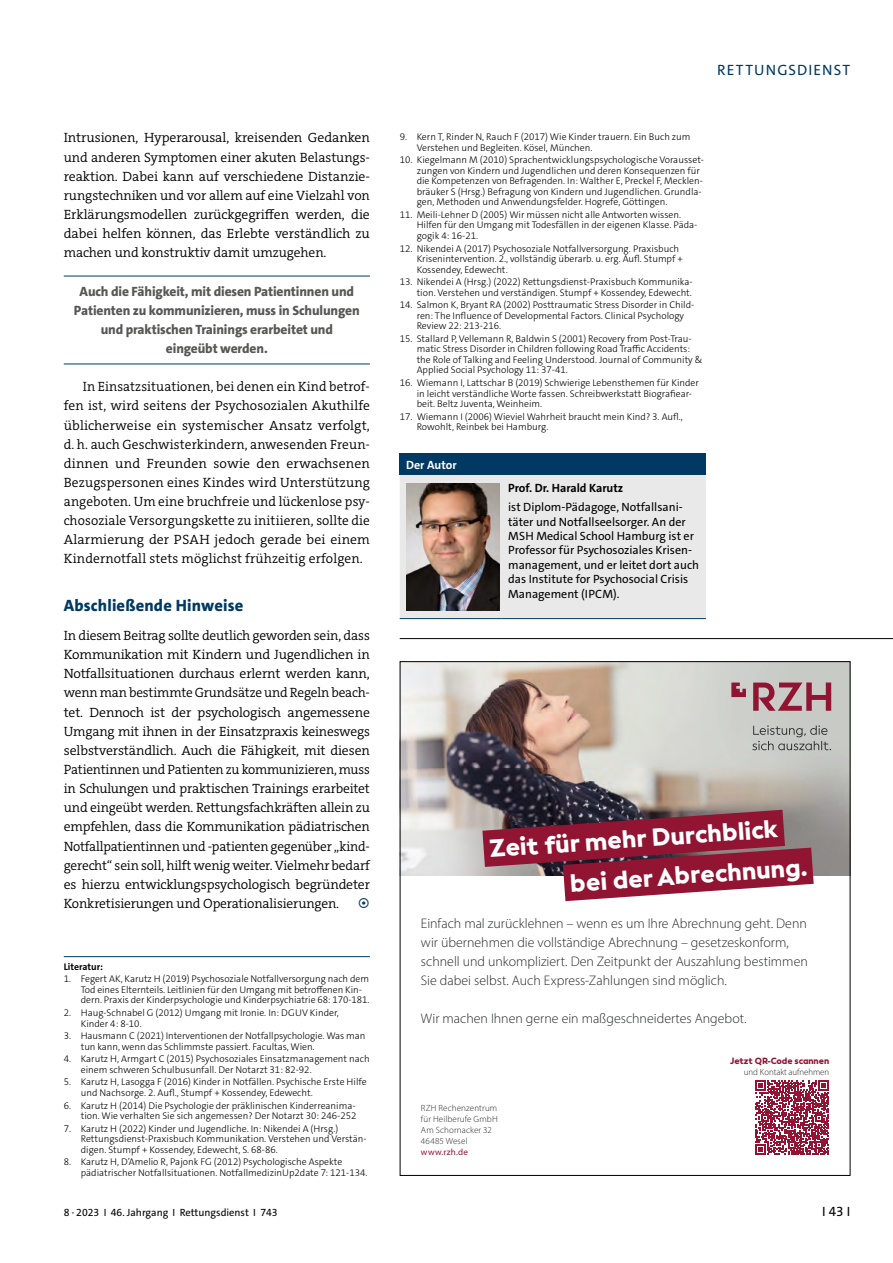
<style>
.page{position:relative;width:893px;height:1263px;background:#fff}
.page>*{position:absolute;margin:0;border:0;box-sizing:border-box;transform-origin:0 0}
.t1{font:900 24.6px/39.8px "Facundo";color:#fff}
.t2{font:800 16.5px "The Sans";letter-spacing:.01em;color:#003a63}
.t3{font:15px "The Sans";letter-spacing:.075em;color:#003a63}
.t4{font:300 13.8px/18.9px "Myriad Pro";color:#262727}
.t5{font:300 13.5px/19.2px "The Serif";letter-spacing:-.005em;color:#000;text-align:justify}
.t6{font:800 13.5px/19.2px "The Sans";letter-spacing:-.01em;color:#575756;text-align:center}
.t7{font:13.5px "The Sans";color:#000}
.t8{font:12px/14.4px "The Sans";color:#000}
.t9{font:700 12px "The Sans";color:#000}
.t10{font:700 12px "The Sans";color:#fff}
.t11{font:10.5px "The Sans";color:#000}
.t12{font:300 9.75px/10.5px "The Sans";color:#000}
.t13{font:700 9.75px "The Sans";color:#000}
.t14{font:300 9px/10.8px "Myriad Pro";letter-spacing:.01em;color:#262727}
.t15{font:900 9px "Facundo";letter-spacing:-.005em;color:#911432}
.t16{font:9px "Myriad Pro";letter-spacing:.035em;color:#911432}
</style>
<div class="page">
<hr style="left:64px;top:276px;width:306px;height:1px;background:#003a63">
<hr style="left:64px;top:364px;width:306px;height:1px;background:#003a63">
<div style="left:400px;top:453px;width:306px;height:22px;background:#003a63"></div>
<div style="left:400px;top:475px;width:306px;height:143px;background:#e9e9e9"></div>
<hr style="left:400px;top:618px;width:102px;height:1px;background:#003a63">
<hr style="left:502px;top:618px;width:204px;height:1px;background:#003a63">
<img style="left:406px;top:484px;width:94px;height:126px">
<hr style="left:64px;top:956px;width:306px;height:1px;background:#003a63">
<hr style="left:400px;top:638px;width:493px;height:1px;background:#000">
<img style="left:402px;top:663px;width:446px;height:213px">
<svg style="left:482px;top:810px;width:332px;height:91px;background:#974458"></svg>
<svg style="left:755px;top:1081px;width:74px;height:74px"></svg>
<svg style="left:731px;top:682px;width:100px;height:29px;background:#b17d87"></svg>
<svg style="left:752px;top:725px;width:79px;height:25px;background:#aeb0ac"></svg>
<p class="t5" style="left:64px;top:128px;width:308px">Intrusionen, Hyperarousal, kreisenden Gedanken und anderen Symptomen einer akuten Belastungs&shy;reaktion. Dabei kann auf verschiedene Distanzie&shy;rungstechniken und vor allem auf eine Vielzahl von Erklärungsmodellen zurückgegriffen werden, die dabei helfen können, das Erlebte verständlich zu machen und konstruktiv damit umzugehen.</p>
<h3 class="t6" style="left:74px;top:281px;width:287px">Auch die Fähigkeit, mit diesen Patientinnen und Patienten zu kommunizieren, muss in Schulungen und praktischen Trainings erarbeitet und eingeübt werden.</h3>
<p class="t5" style="left:64px;top:377px;width:308px;text-indent:19px">In Einsatzsituationen, bei denen ein Kind betrof&shy;fen ist, wird seitens der Psychosozialen Akuthilfe üblicherweise ein systemischer Ansatz verfolgt, d. h. auch Geschwisterkindern, anwesenden Freun&shy;dinnen und Freunden sowie den erwachsenen Bezugspersonen eines Kindes wird Unterstützung angeboten. Um eine bruchfreie und lückenlose psy&shy;chosoziale Versorgungskette zu initiieren, sollte die Alarmierung der PSAH jedoch gerade bei einem Kindernotfall stets möglichst frühzeitig erfolgen.</p>
<h2 class="t2" style="left:64px;top:595px;width:181px">Abschließende Hinweise</h2>
<p class="t5" style="left:64px;top:626px;width:308px">In diesem Beitrag sollte deutlich geworden sein, dass Kommunikation mit Kindern und Jugendlichen in Notfallsituationen durchaus erlernt werden kann, wenn man bestimmte Grundsätze und Regeln beach&shy;tet. Dennoch ist der psychologisch angemessene Umgang mit ihnen in der Einsatzpraxis keineswegs selbstverständlich. Auch die Fähigkeit, mit diesen Patientinnen und Patienten zu kommunizieren, muss in Schulungen und praktischen Trainings erarbeitet und eingeübt werden. Rettungsfachkräften allein zu empfehlen, dass die Kommunikation pädiatrischen Notfallpatientinnen und -patienten gegenüber „kind&shy;gerecht“ sein soll, hilft wenig weiter. Vielmehr bedarf es hierzu entwicklungspsychologisch begründeter Konkretisierungen und Operationalisierungen.</p>
<p class="t13" style="left:64px;top:960px;width:41px">Literatur:</p>
<p class="t12" style="left:81px;top:974px;width:290px;text-indent:-17px">1. Fegert AK, Karutz H (2019) Psychosoziale Notfallversorgung nach dem<br>Tod eines Elternteils. Leitlinien für den Umgang mit betroffenen Kin&shy;dern. Praxis der Kinderpsychologie und Kinderpsychiatrie 68: 170-181.</p>
<p class="t12" style="left:81px;top:1007px;width:260px;text-indent:-17px">2. Haug-Schnabel G (2012) Umgang mit Ironie. In: DGUV Kinder,<br>Kinder 4: 8-10.</p>
<p class="t12" style="left:81px;top:1031px;width:286px;text-indent:-17px">3. Hausmann C (2021) Interventionen der Notfallpsychologie. Was man tun kann, wenn das Schlimmste passiert. Facultas, Wien.</p>
<p class="t12" style="left:81px;top:1054px;width:290px;text-indent:-17px">4. Karutz H, Armgart C (2015) Psychosoziales Einsatzmanagement nach einem schweren Schulbusunfall. Der Notarzt 31: 82-92.</p>
<p class="t12" style="left:81px;top:1077px;width:287px;text-indent:-17px">5. Karutz H, Lasogga F (2016) Kinder in Notfällen. Psychische Erste Hilfe und Nachsorge. 2. Aufl., Stumpf + Kossendey, Edewecht.</p>
<p class="t12" style="left:64px;top:1100px;width:294px;text-align:right">6. Karutz H (2014) Die Psychologie der präklinischen Kinderreanima&shy;tion. Wie verhalten Sie sich angemessen? Der Notarzt 30: 246-252</p>
<p class="t12" style="left:81px;top:1123px;width:288px;text-indent:-17px">7. Karutz H (2022) Kinder und Jugendliche. In: Nikendei A (Hrsg.)<br>Rettungsdienst-Praxisbuch Kommunikation. Verstehen und Verstän&shy;digen. Stumpf + Kossendey, Edewecht, S. 68-86.</p>
<p class="t12" style="left:81px;top:1157px;width:288px;text-indent:-17px">8. Karutz H, D’Amelio R, Pajonk FG (2012) Psychologische Aspekte pädiatrischer Notfallsituationen. NotfallmedizinUp2date 7: 121-134.</p>
<h3 class="t3" style="left:717px;top:60px;width:134px">RETTUNGSDIENST</h3>
<p class="t12" style="left:417px;top:132px;width:275px;text-indent:-17px">9. Kern T, Rinder N, Rauch F (2017) Wie Kinder trauern. Ein Buch zum<br>Verstehen und Begleiten. Kösel, München.</p>
<p class="t12" style="left:417px;top:155px;width:289px;text-indent:-17px">10. Kiegelmann M (2010) Sprachentwicklungspsychologische Vorausset&shy;zungen von Kindern und Jugendlichen und deren Konsequenzen für die Kompetenzen von Befragenden. In: Walther E, Preckel F, Mecklen&shy;bräuker S (Hrsg.) Befragung von Kindern und Jugendlichen. Grundla&shy;gen, Methoden und Anwendungsfelder. Hogrefe, Göttingen.</p>
<p class="t12" style="left:417px;top:209px;width:282px;text-indent:-17px">11. Meili-Lehner D (2005) Wir müssen nicht alle Antworten wissen.<br>Hilfen für den Umgang mit Todesfällen in der eigenen Klasse. Päda&shy;gogik 4: 16-21.</p>
<p class="t12" style="left:417px;top:243px;width:268px;text-indent:-17px">12. Nikendei A (2017) Psychosoziale Notfallversorgung. Praxisbuch<br>Krisenintervention. 2., vollständig überarb. u. erg. Aufl. Stumpf +<br>Kossendey, Edewecht.</p>
<p class="t12" style="left:400px;top:277px;width:294px;text-align:right">13. Nikendei A (Hrsg.) (2022) Rettungsdienst-Praxisbuch Kommunika&shy;tion. Verstehen und verständigen. Stumpf + Kossendey, Edewecht.</p>
<p class="t12" style="left:417px;top:300px;width:279px;text-indent:-17px">14. Salmon K, Bryant RA (2002) Posttraumatic Stress Disorder in Child&shy;ren: The Influence of Developmental Factors. Clinical Psychology<br>Review 22: 213-216.</p>
<p class="t12" style="left:417px;top:333px;width:287px;text-indent:-17px">15. Stallard P, Vellemann R, Baldwin S (2001) Recovery from Post-Trau&shy;matic Stress Disorder in Children following Road Traffic Accidents: the Role of Talking and Feeling Understood. Journal of Community &amp; Applied Social Psychology 11: 37-41.</p>
<p class="t12" style="left:417px;top:378px;width:284px;text-indent:-17px">16. Wiemann I, Lattschar B (2019) Schwierige Lebensthemen für Kinder in leicht verständliche Worte fassen. Schreibwerkstatt Biografiear&shy;beit. Beltz Juventa, Weinheim.</p>
<p class="t12" style="left:417px;top:411px;width:268px;text-indent:-17px">17. Wiemann I (2006) Wieviel Wahrheit braucht mein Kind? 3. Aufl.,<br>Rowohlt, Reinbek bei Hamburg.</p>
<p class="t10" style="left:406px;top:457px;width:52px">Der Autor</p>
<p class="t9" style="left:508px;top:481px;width:117px">Prof. Dr. Harald Karutz</p>
<p class="t8" style="left:508px;top:500px;width:192px">ist Diplom-Pädagoge, Notfallsani&shy;täter und Notfallseelsorger. An der MSH Medical School Hamburg ist er Professor für Psychosoziales Krisen&shy;management, und er leitet dort auch das Institute for Psychosocial Crisis Management (IPCM).</p>
<h1 class="t1" style="left:566px;top:824px;width:239px;text-indent:-78px;rotate:-4deg">Zeit für mehr Durchblick bei der Abrechnung.</h1>
<p class="t4" style="left:421px;top:914px;width:388px">Einfach mal zurücklehnen – wenn es um Ihre Abrechnung geht. Denn wir übernehmen die vollständige Abrechnung – gesetzes konform, schnell und un kompliziert. Den Zeitpunkt der Aus zahlung bestimmen Sie dabei selbst. Auch Express- Zahlungen sind möglich.</p>
<h3 class="t4" style="left:421px;top:1008px;width:327px">Wir machen Ihnen gerne ein maßgeschneidertes Angebot.</h3>
<p class="t14" style="left:421px;top:1103px;width:78px">RZH Rechenzentrum für Heilberufe GmbH<br>Am Schornacker 32<br>46485 Wesel</p>
<p class="t16" style="left:421px;top:1146px;width:48px">www.rzh.de</p>
<p class="t15" style="left:730px;top:1055px;width:101px">Jetzt QR-Code scannen</p>
<p class="t14" style="left:744px;top:1066px;width:87px">und Kontakt aufnehmen</p>
<p class="t11" style="left:64px;top:1206px;width:215px">8 · 2023 I 46. Jahrgang I Rettungsdienst I 743</p>
<h3 class="t7" style="left:822px;top:1202px;width:30px">I 43 I</h3>
</div>
